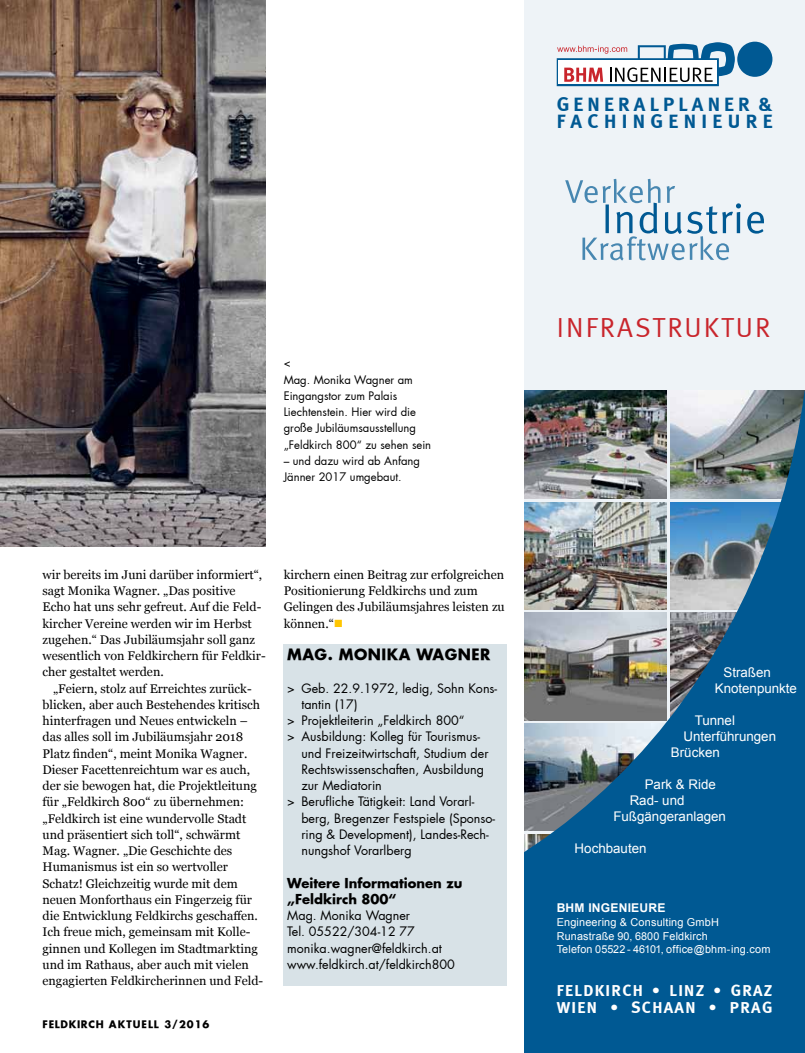
<style>
.page{position:relative;width:805px;height:1053px;background:#fff}
.page>*{position:absolute;margin:0;border:0;box-sizing:border-box;transform-origin:0 0}
.t1{font:27.5px "Meta Normal";letter-spacing:.08em;color:#c9252c}
.t2{font:700 19.88px/16.5px "Meta";letter-spacing:.26em;color:#005993}
.t3{font:700 16.25px/16.2px "Meta";letter-spacing:.08em;color:#fff}
.t4{font:700 15px "Futura";letter-spacing:.03em;color:#000}
.t5{font:13.38px/16px "Arial";color:#fff}
.t6{font:700 13.12px/16.2px "Futura";color:#000}
.t7{font:12.5px/16.2px "Georgia";color:#000}
.t8{font:12.5px/16.2px "Futura";color:#000}
.t9{font:700 12.12px "Arial";letter-spacing:.015em;color:#fff}
.t10{font:11.25px/16.2px "Futura";color:#000}
.t11{font:10.88px/13.8px "Arial";letter-spacing:.015em;color:#fff}
.t12{font:700 10px "Futura";letter-spacing:.1em;color:#000}
.s1{color:#ffc600}
</style>
<div class="page">
<div style="left:283px;top:643px;width:224px;height:342px;background:#d8e2e7"></div>
<img style="left:0;top:0;width:266px;height:546px">
<div style="left:524px;top:0;width:280px;height:1052px;background:#eef3f7"></div>
<img style="left:524px;top:391px;width:280px;height:661px">
<img style="left:524px;top:391px;width:142px;height:107px">
<svg style="left:556px;top:42px;width:216px;height:44px"></svg>
<svg style="left:565px;top:179px;width:198px;height:81px"></svg>
<h2 class="t2" style="left:556px;top:96px;width:217px">GENERALPLANER &amp;<br>FACHINGENIEURE</h2>
<p class="t10" style="left:283px;top:355px;width:149px">&lt;<br>Mag. Monika Wagner am<br>Eingangstor zum Palais<br>Liechtenstein. Hier wird die große Jubiläumsausstellung „Feldkirch 800“ zu sehen sein</p>
<p class="t10" style="left:283px;top:452px;width:138px">– und dazu wird ab Anfang<br>Jänner 2017 umgebaut.</p>
<p class="t7" style="left:43px;top:566px;width:225px">wir bereits im Juni darüber informiert“, sagt Monika Wagner. „Das positive Echo hat uns sehr gefreut. Auf die Feld&shy;kircher Vereine werden wir im Herbst zugehen.“ Das Jubiläumsjahr soll ganz wesentlich von Feldkirchern für Feldkir&shy;cher gestaltet werden.</p>
<p class="t7" style="left:43px;top:680px;width:222px;text-indent:11px">„Feiern, stolz auf Erreichtes zurück&shy;blicken, aber auch Bestehendes kritisch hinterfragen und Neues entwickeln – das alles soll im Jubiläumsjahr 2018<br>Platz finden“, meint Monika Wagner.<br>Dieser Facettenreichtum war es auch, der sie bewogen hat, die Projektleitung für „Feldkirch 800“ zu übernehmen: „Feldkirch ist eine wundervolle Stadt und präsentiert sich toll“, schwärmt Mag. Wagner. „Die Geschichte des Humanismus ist ein so wertvoller Schatz! Gleichzeitig wurde mit dem neuen Monforthaus ein Fingerzeig für die Entwicklung Feldkirchs geschaffen.<br>Ich freue mich, gemeinsam mit Kolle&shy;ginnen und Kollegen im Stadtmarkting und im Rathaus, aber auch mit vielen engagierten Feldkircherinnen und Feld-</p>
<p class="t12" style="left:43px;top:1017px;width:168px">FELDKIRCH AKTUELL 3/2016</p>
<p class="t7" style="left:283px;top:566px;width:222px">kirchern einen Beitrag zur erfolgreichen<br>Positionierung Feldkirchs und zum<br>Gelingen des Jubiläumsjahres leisten zu können.“<span class="s1">■</span></p>
<p class="t4" style="left:287px;top:644px;width:105px">Mag. Monika</p>
<p class="t4" style="left:416px;top:644px;width:65px">Wagner</p>
<p class="t8" style="left:287px;top:680px;width:211px">&gt; Geb. 22.9.1972, ledig, Sohn Kons-</p>
<p class="t8" style="left:301px;top:696px;width:58px">tantin (17)</p>
<p class="t8" style="left:287px;top:712px;width:179px">&gt; Projektleiterin „Feldkirch 800“</p>
<p class="t8" style="left:287px;top:728px;width:194px">&gt; Ausbildung: Kolleg für Tourismus-</p>
<p class="t8" style="left:301px;top:745px;width:188px">und Freizeitwirtschaft, Studium der</p>
<p class="t8" style="left:301px;top:761px;width:184px">Rechtswissenschaften, Ausbildung</p>
<p class="t8" style="left:301px;top:777px;width:82px">zur Mediatorin</p>
<p class="t8" style="left:287px;top:793px;width:188px">&gt; Berufliche Tätigkeit: Land Vorarl-</p>
<p class="t8" style="left:301px;top:810px;width:195px">berg, Bregenzer Festspiele (Sponso-</p>
<p class="t8" style="left:301px;top:826px;width:189px">ring &amp; Development), Landes-Rech-</p>
<p class="t8" style="left:301px;top:842px;width:112px">nungshof Vorarlberg</p>
<p class="t6" style="left:287px;top:874px;width:177px">Weitere Informationen zu „Feldkirch 800“</p>
<p class="t8" style="left:287px;top:907px;width:169px">Mag. Monika Wagner<br>Tel. 05522/304-12 77 monika.wagner@feldkirch.at www.feldkirch.at/feldkirch800</p>
<h1 class="t1" style="left:556px;top:311px;width:215px">INFRASTRUKTUR</h1>
<p class="t5" style="left:714px;top:664px;width:84px;text-indent:9px">Straßen<br>Knotenpunkte</p>
<p class="t5" style="left:694px;top:712px;width:42px">Tunnel</p>
<p class="t5" style="left:683px;top:728px;width:94px">Unterführungen</p>
<p class="t5" style="left:670px;top:744px;width:50px">Brücken</p>
<p class="t5" style="left:644px;top:776px;width:73px">Park &amp; Ride</p>
<p class="t5" style="left:629px;top:792px;width:56px">Rad- und</p>
<p class="t5" style="left:613px;top:808px;width:114px">Fußgängeranlagen</p>
<p class="t5" style="left:574px;top:840px;width:73px">Hochbauten</p>
<p class="t9" style="left:556px;top:899px;width:110px">BHM INGENIEURE</p>
<p class="t11" style="left:556px;top:915px;width:215px">Engineering &amp; Consulting GmbH<br>Runastraße 90, 6800 Feldkirch<br>Telefon 05522 - 46101, office@bhm-ing.com</p>
<h3 class="t3" style="left:556px;top:982px;width:217px">FELDKIRCH • LINZ • GRAZ<br>WIEN • SCHAAN • PRAG</h3>
</div>
